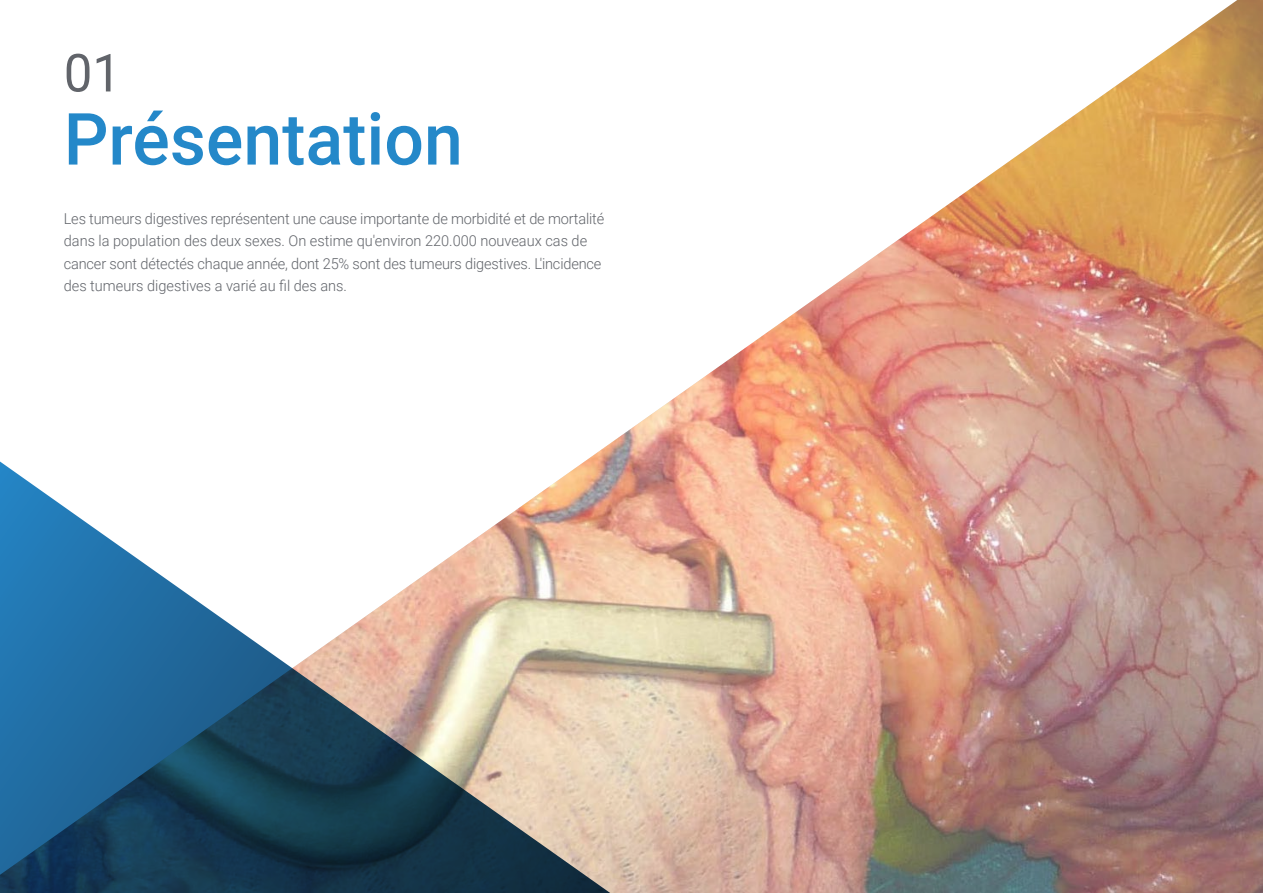
<style>
.page{position:relative;width:1263px;height:893px;background:#fff}
.page>*{position:absolute;margin:0;border:0;box-sizing:border-box;transform-origin:0 0}
.t1{font:500 72px "Roboto";color:#2488c9}
.t2{font:52.5px "Roboto";color:#61646a}
.t3{font:300 15px/22.5px "Roboto";letter-spacing:-.01em;color:#61646a}
</style>
<div class="page">
<img style="left:607px;top:0;width:656px;height:893px">
<svg style="left:0;top:446px;width:640px;height:447px"></svg>
<h2 class="t2" style="left:64px;top:36px;width:59px">01</h2>
<h1 class="t1" style="left:64px;top:89px;width:401px">Présentation</h1>
<p class="t3" style="left:64px;top:207px;width:542px">Les tumeurs digestives représentent une cause importante de morbidité et de mortalité dans la population des deux sexes. On estime qu'environ 220.000 nouveaux cas de cancer sont détectés chaque année, dont 25% sont des tumeurs digestives. L'incidence des tumeurs digestives a varié au fil des ans.</p>
</div>
